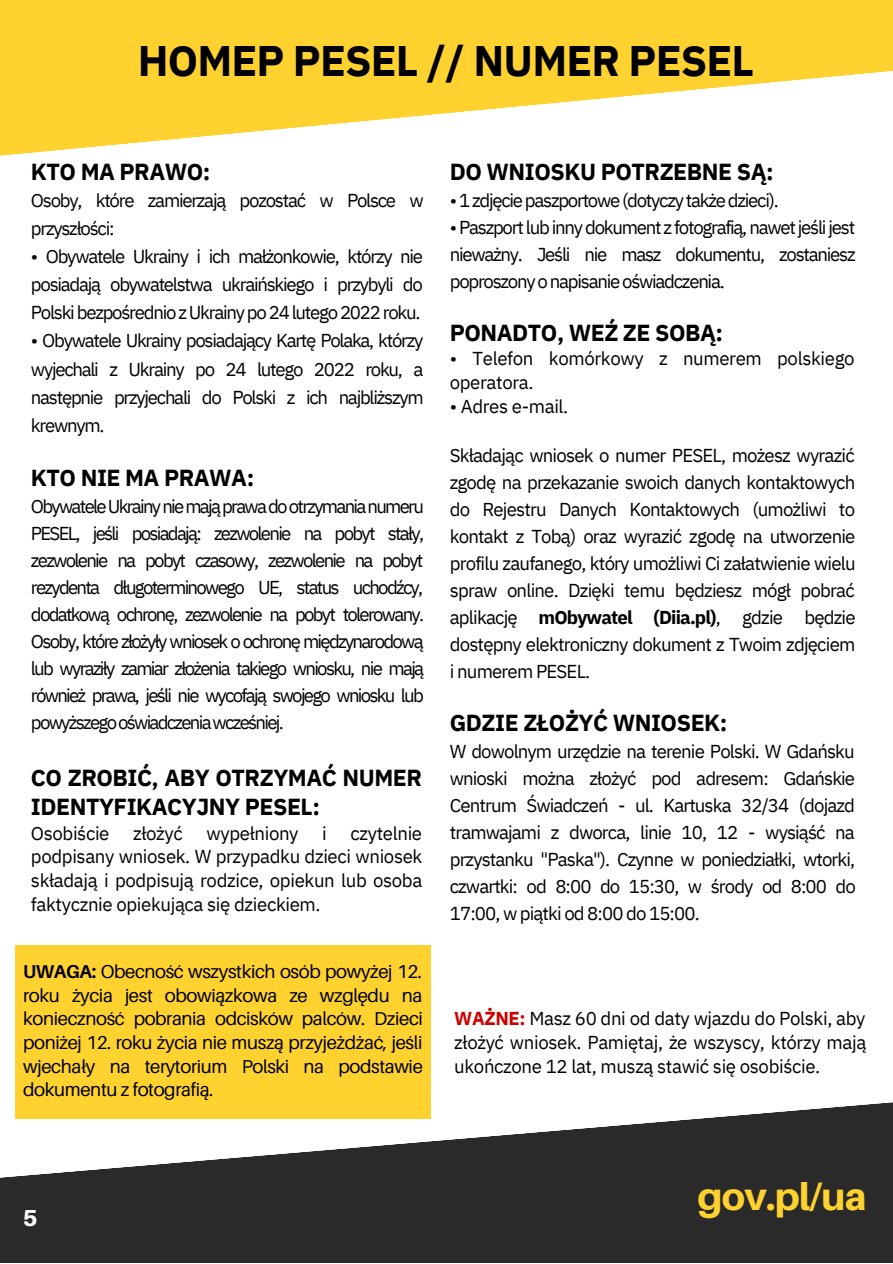
<style>
.page{position:relative;width:893px;height:1264px;background:#fff}
.page>*{position:absolute;margin:0;border:0;box-sizing:border-box;transform-origin:0 0}
.t1{font:700 42.6px "IBM Plex Sans";letter-spacing:-.02em;color:#000}
.t2{font:800 38.1px "Aileron";letter-spacing:-.02em;color:#ffd230}
.t3{font:700 23.1px/29.2px "IBM Plex Sans";letter-spacing:-.02em;color:#000}
.t4{font:800 23.1px "Aileron";color:#fff}
.t5{font:18.6px/27px "IBM Plex Sans";letter-spacing:-.07em;color:#000;text-align:justify}
.t6{font:18.6px/23.5px "Aileron";letter-spacing:-.02em;color:#000;text-align:justify}
.t7{font:18.6px/23.5px "IBM Plex Sans";letter-spacing:-.02em;color:#000}
.s1{font-weight:700}
.s2{font-weight:700;color:#c00}
</style>
<div class="page">
<svg style="left:0;top:0;width:892px;height:156px;fill:#ffd230"></svg>
<svg style="left:0;top:1101px;width:892px;height:161px;fill:#2a2a2a"></svg>
<div style="left:15px;top:945px;width:415px;height:173px;background:#ffd230"></div>
<p class="t1" style="left:138px;top:32px;width:617px">НОМЕР PESEL // NUMER PESEL</p>
<p class="t3" style="left:31px;top:156px;width:181px">KTO MA PRAWO:</p>
<p class="t5" style="left:31px;top:186px;width:394px;line-height:28px">Osoby, które zamierzają pozostać w Polsce w przyszłości:</p>
<p class="t5" style="left:31px;top:242px;width:393px;line-height:28px">• Obywatele Ukrainy i ich małżonkowie, którzy nie posiadają obywatelstwa ukraińskiego i przybyli do Polski bezpośrednio z Ukrainy po 24 lutego 2022 roku.</p>
<p class="t5" style="left:31px;top:326px;width:394px;line-height:28px">• Obywatele Ukrainy posiadający Kartę Polaka, którzy wyjechali z Ukrainy po 24 lutego 2022 roku, a następnie przyjechali do Polski z ich najbliższym krewnym.</p>
<p class="t3" style="left:31px;top:462px;width:225px">KTO NIE MA PRAWA:</p>
<p class="t5" style="left:31px;top:492px;width:395px">ObywateleUkrainyniemająprawadootrzymanianumeru PESEL, jeśli posiadają: zezwolenie na pobyt stały, zezwolenie na pobyt czasowy, zezwolenie na pobyt rezydenta długoterminowego UE, status uchodźcy, dodatkową ochronę, zezwolenie na pobyt tolerowany.<br>Osoby, które złożyły wniosek o ochronę międzynarodową lub wyraziły zamiar złożenia takiego wniosku, nie mają również prawa, jeśli nie wycofają swojego wniosku lub powyższegooświadczeniawcześniej.</p>
<p class="t3" style="left:31px;top:762px;width:392px">CO ZROBIĆ, ABY OTRZYMAĆ NUMER<br>IDENTYFIKACYJNY PESEL:</p>
<p class="t7" style="left:31px;top:821px;width:80px">Osobiście</p>
<p class="t5" style="left:133px;top:819px;width:51px">złożyć</p>
<p class="t7" style="left:206px;top:821px;width:94px">wypełniony</p>
<p class="t5" style="left:322px;top:819px;width:6px">i</p>
<p class="t5" style="left:31px;top:821px;width:393px;line-height:23.5px;text-indent:319px">czytelnie podpisany wniosek. W przypadku dzieci wniosek składają i podpisują rodzice, opiekun lub osoba faktycznie opiekująca się dzieckiem.</p>
<p class="t6" style="left:23px;top:959px;width:401px"><span class="s1">UWAGA:</span> Obecność wszystkich osób powyżej 12. roku życia jest obowiązkowa ze względu na konieczność pobrania odcisków palców. Dzieci poniżej 12. roku życia nie muszą przyjeżdżać, jeśli wjechały na terytorium Polski na podstawie dokumentu z fotografią.</p>
<p class="t3" style="left:450px;top:156px;width:325px">DO WNIOSKU POTRZEBNE SĄ:</p>
<p class="t5" style="left:450px;top:186px;width:330px">• 1 zdjęcie paszportowe (dotyczy także dzieci).</p>
<p class="t5" style="left:450px;top:213px;width:407px">• Paszport lub inny dokument z fotografią, nawet jeśli jest nieważny. Jeśli nie masz dokumentu, zostaniesz poproszony o napisanie oświadczenia.</p>
<p class="t3" style="left:450px;top:317px;width:275px">PONADTO, WEŹ ZE SOBĄ:</p>
<p class="t7" style="left:450px;top:346px;width:406px">• Telefon komórkowy z numerem polskiego operatora.</p>
<p class="t7" style="left:450px;top:394px;width:120px">• Adres e-mail.</p>
<p class="t5" style="left:450px;top:441px;width:407px">Składając wniosek o numer PESEL, możesz wyrazić zgodę na przekazanie swoich danych kontaktowych do Rejestru Danych Kontaktowych (umożliwi to kontakt z Tobą) oraz wyrazić zgodę na utworzenie profilu zaufanego, który umożliwi Ci załatwienie wielu spraw online. Dzięki temu będziesz mógł pobrać aplikację <span class="s1">mObywatel (Diia.pl)</span>, gdzie będzie dostępny elektroniczny dokument z Twoim zdjęciem i numerem PESEL.</p>
<p class="t3" style="left:450px;top:707px;width:279px">GDZIE ZŁOŻYĆ WNIOSEK:</p>
<p class="t5" style="left:450px;top:737px;width:407px">W dowolnym urzędzie na terenie Polski. W Gdańsku wnioski można złożyć pod adresem: Gdańskie Centrum Świadczeń - ul. Kartuska 32/34 (dojazd tramwajami z dworca, linie 10, 12 - wysiąść na przystanku "Paska"). Czynne w poniedziałki, wtorki, czwartki: od 8:00 do 15:30, w środy od 8:00 do 17:00, w piątki od 8:00 do 15:00.</p>
<p class="t5" style="left:454px;top:1006px;width:413px;line-height:23.5px"><span class="s2">WAŻNE:</span> Masz 60 dni od daty wjazdu do Polski, aby złożyć wniosek. Pamiętaj, że wszyscy, którzy mają ukończone 12 lat, muszą stawić się osobiście.</p>
<p class="t4" style="left:23px;top:1203px;width:16px">5</p>
<p class="t2" style="left:697px;top:1172px;width:170px">gov.pl/ua</p>
</div>
